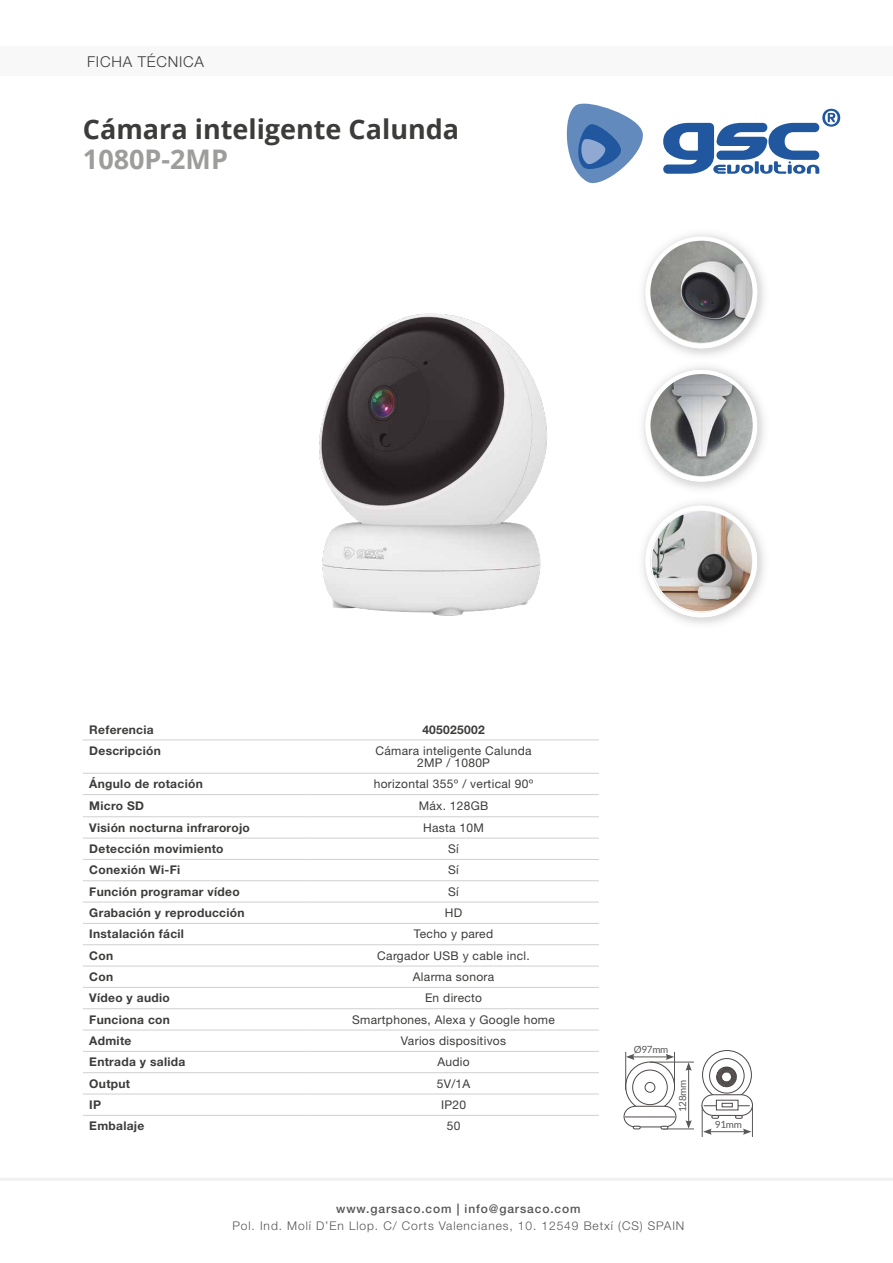
<style>
.page{position:relative;width:893px;height:1263px;background:#fff}
.page>*{position:absolute;margin:0;border:0;box-sizing:border-box;transform-origin:0 0}
.t1{font:700 27px "Open Sans";color:#3c3c3b}
.t2{font:700 27px "Open Sans";color:#9d9d9c}
.t3{font:300 15px "Helvetica Neue LT Std";letter-spacing:.05em;color:#3c3c3b}
.t4{font:700 12px "Helvetica Neue LT Std";letter-spacing:.025em;color:#3c3c3b}
.t5{font:12px/12px "Helvetica Neue LT Std";letter-spacing:.025em;color:#3c3c3b;text-align:center}
.t6{font:300 12px "Helvetica Neue LT Std";letter-spacing:.075em;color:#565555}
.t7{font:500 12px "Helvetica Neue LT Std";letter-spacing:.075em;color:#565555}
.t8{font:9.9px "Lato";letter-spacing:-.025em;color:#575756}
</style>
<div class="page">
<svg style="left:663px;top:109px;width:177px;height:65px"></svg>
<svg style="left:566px;top:103px;width:77px;height:81px"></svg>
<hr style="left:0;top:1178px;width:893px;height:3px;background:#f0f0f0">
<div style="left:0;top:47px;width:893px;height:29px;background:#f8f8f8"></div>
<img style="left:319px;top:313px;width:228px;height:303px">
<hr style="left:83px;top:773px;width:225px;height:1px;background:#d0d0d0">
<hr style="left:308px;top:773px;width:291px;height:1px;background:#d0d0d0">
<hr style="left:83px;top:794px;width:225px;height:1px;background:#d0d0d0">
<hr style="left:308px;top:794px;width:291px;height:1px;background:#d0d0d0">
<hr style="left:83px;top:816px;width:225px;height:1px;background:#d0d0d0">
<hr style="left:308px;top:816px;width:291px;height:1px;background:#d0d0d0">
<hr style="left:83px;top:838px;width:225px;height:1px;background:#d0d0d0">
<hr style="left:308px;top:838px;width:291px;height:1px;background:#d0d0d0">
<hr style="left:83px;top:859px;width:225px;height:1px;background:#d0d0d0">
<hr style="left:308px;top:859px;width:291px;height:1px;background:#d0d0d0">
<hr style="left:83px;top:880px;width:225px;height:1px;background:#d0d0d0">
<hr style="left:308px;top:880px;width:291px;height:1px;background:#d0d0d0">
<hr style="left:83px;top:902px;width:225px;height:1px;background:#d0d0d0">
<hr style="left:308px;top:902px;width:291px;height:1px;background:#d0d0d0">
<hr style="left:83px;top:923px;width:225px;height:1px;background:#d0d0d0">
<hr style="left:308px;top:923px;width:291px;height:1px;background:#d0d0d0">
<hr style="left:83px;top:944px;width:225px;height:1px;background:#d0d0d0">
<hr style="left:308px;top:944px;width:291px;height:1px;background:#d0d0d0">
<hr style="left:83px;top:966px;width:225px;height:1px;background:#d0d0d0">
<hr style="left:308px;top:966px;width:291px;height:1px;background:#d0d0d0">
<hr style="left:83px;top:987px;width:225px;height:1px;background:#d0d0d0">
<hr style="left:308px;top:987px;width:291px;height:1px;background:#d0d0d0">
<hr style="left:83px;top:1008px;width:225px;height:1px;background:#d0d0d0">
<hr style="left:308px;top:1008px;width:291px;height:1px;background:#d0d0d0">
<hr style="left:83px;top:1030px;width:225px;height:1px;background:#d0d0d0">
<hr style="left:308px;top:1030px;width:291px;height:1px;background:#d0d0d0">
<hr style="left:83px;top:1051px;width:225px;height:1px;background:#d0d0d0">
<hr style="left:308px;top:1051px;width:291px;height:1px;background:#d0d0d0">
<hr style="left:83px;top:1072px;width:225px;height:1px;background:#d0d0d0">
<hr style="left:308px;top:1072px;width:291px;height:1px;background:#d0d0d0">
<hr style="left:83px;top:1094px;width:225px;height:1px;background:#d0d0d0">
<hr style="left:308px;top:1094px;width:291px;height:1px;background:#d0d0d0">
<hr style="left:83px;top:1115px;width:225px;height:1px;background:#d0d0d0">
<hr style="left:308px;top:1115px;width:291px;height:1px;background:#d0d0d0">
<hr style="left:83px;top:739px;width:225px;height:1px;background:#d0d0d0">
<hr style="left:308px;top:739px;width:291px;height:1px;background:#d0d0d0">
<hr style="left:632px;top:1057px;width:36px;height:1px;background:#575756">
<svg style="left:626px;top:1054px;width:8px;height:6px"></svg>
<svg style="left:666px;top:1054px;width:8px;height:6px"></svg>
<hr style="left:709px;top:1131px;width:36px;height:1px;background:#575756">
<svg style="left:703px;top:1128px;width:9px;height:7px"></svg>
<svg style="left:743px;top:1128px;width:8px;height:7px"></svg>
<hr style="left:688px;top:1068px;width:1px;height:54px;background:#575756">
<svg style="left:685px;top:1120px;width:7px;height:9px"></svg>
<svg style="left:685px;top:1063px;width:7px;height:8px"></svg>
<hr style="left:674px;top:1052px;width:1px;height:38px;background:#575756">
<hr style="left:650px;top:1062px;width:44px;height:1px;background:#575756">
<hr style="left:625px;top:1052px;width:1px;height:38px;background:#575756">
<hr style="left:702px;top:1105px;width:1px;height:32px;background:#575756">
<hr style="left:752px;top:1105px;width:1px;height:32px;background:#575756">
<hr style="left:662px;top:1129px;width:32px;height:1px;background:#575756">
<svg style="left:702px;top:1050px;width:49px;height:49px"></svg>
<svg style="left:702px;top:1058px;width:51px;height:60px"></svg>
<svg style="left:624px;top:1070px;width:52px;height:59px"></svg>
<hr style="left:625px;top:1117px;width:50px;height:1px;background:#4e4848">
<svg style="left:646px;top:237px;width:111px;height:111px"></svg>
<svg style="left:645px;top:370px;width:112px;height:111px"></svg>
<img style="left:651px;top:374px;width:102px;height:102px;border-radius:51px">
<img style="left:650px;top:241px;width:102px;height:102px;border-radius:51px">
<svg style="left:645px;top:506px;width:112px;height:111px"></svg>
<img style="left:652px;top:511px;width:100px;height:100px;border-radius:50px">
<p class="t3" style="left:87px;top:52px;width:118px">FICHA TÉCNICA</p>
<h1 class="t1" style="left:83px;top:110px;width:378px">Cámara inteligente Calunda</h1>
<h1 class="t2" style="left:83px;top:140px;width:147px">1080P-2MP</h1>
<p class="t4" style="left:89px;top:722px;width:66px">Referencia</p>
<p class="t4" style="left:422px;top:722px;width:64px">405025002</p>
<p class="t4" style="left:89px;top:743px;width:73px">Descripción</p>
<p class="t5" style="left:375px;top:744px;width:158px">Cámara inteligente Calunda<br>2MP / 1080P</p>
<p class="t4" style="left:89px;top:776px;width:115px">Ángulo de rotación</p>
<p class="t5" style="left:374px;top:778px;width:161px">horizontal 355º / vertical 90º</p>
<p class="t4" style="left:89px;top:798px;width:56px">Micro SD</p>
<p class="t5" style="left:419px;top:799px;width:71px">Máx. 128GB</p>
<p class="t4" style="left:89px;top:820px;width:162px">Visión nocturna infrarorojo</p>
<p class="t5" style="left:423px;top:821px;width:62px">Hasta 10M</p>
<p class="t4" style="left:89px;top:841px;width:136px">Detección movimiento</p>
<p class="t5" style="left:448px;top:843px;width:12px">Sí</p>
<p class="t4" style="left:89px;top:863px;width:92px">Conexión Wi-Fi</p>
<p class="t5" style="left:448px;top:864px;width:12px">Sí</p>
<p class="t4" style="left:89px;top:884px;width:152px">Función programar vídeo</p>
<p class="t5" style="left:448px;top:885px;width:12px">Sí</p>
<p class="t4" style="left:89px;top:905px;width:157px">Grabación y reproducción</p>
<p class="t5" style="left:445px;top:906px;width:19px">HD</p>
<p class="t4" style="left:89px;top:927px;width:96px">Instalación fácil</p>
<p class="t5" style="left:414px;top:928px;width:81px">Techo y pared</p>
<p class="t4" style="left:89px;top:948px;width:25px">Con</p>
<p class="t5" style="left:377px;top:949px;width:154px">Cargador USB y cable incl.</p>
<p class="t4" style="left:89px;top:969px;width:25px">Con</p>
<p class="t5" style="left:413px;top:970px;width:83px">Alarma sonora</p>
<p class="t4" style="left:89px;top:991px;width:82px">Vídeo y audio</p>
<p class="t5" style="left:425px;top:992px;width:59px">En directo</p>
<p class="t4" style="left:89px;top:1012px;width:82px">Funciona con</p>
<p class="t5" style="left:352px;top:1013px;width:204px">Smartphones, Alexa y Google home</p>
<p class="t4" style="left:89px;top:1033px;width:44px">Admite</p>
<p class="t5" style="left:401px;top:1034px;width:107px">Varios dispositivos</p>
<p class="t4" style="left:89px;top:1054px;width:98px">Entrada y salida</p>
<p class="t5" style="left:437px;top:1056px;width:34px">Audio</p>
<p class="t4" style="left:89px;top:1076px;width:42px">Output</p>
<p class="t5" style="left:437px;top:1077px;width:35px">5V/1A</p>
<p class="t4" style="left:89px;top:1097px;width:13px">IP</p>
<p class="t5" style="left:441px;top:1098px;width:27px">IP20</p>
<p class="t4" style="left:89px;top:1118px;width:57px">Embalaje</p>
<p class="t5" style="left:447px;top:1120px;width:15px">50</p>
<p class="t8" style="left:634px;top:1043px;width:36px">Ø97mm</p>
<p class="t8" style="left:677px;top:1112px;width:34px;rotate:-90deg">128mm</p>
<p class="t7" style="left:336px;top:1202px;width:246px">www.garsaco.com | info@garsaco.com</p>
<p class="t6" style="left:232px;top:1218px;width:453px">Pol. Ind. Molí D’En Llop. C/ Corts Valencianes, 10. 12549 Betxí (CS) SPAIN</p>
<p class="t8" style="left:715px;top:1118px;width:28px">91mm</p>
</div>
